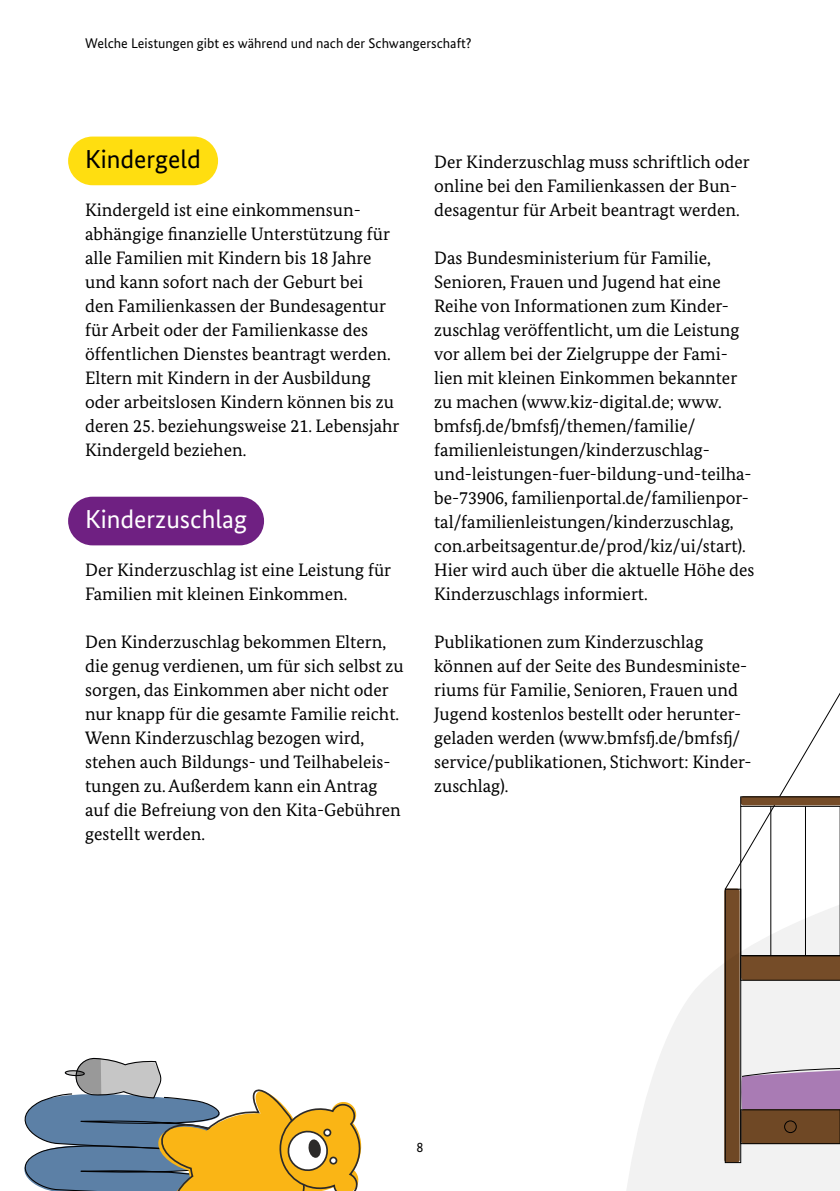
<style>
.page{position:relative;width:840px;height:1191px;background:#fff}
.page>*{position:absolute;margin:0;border:0;box-sizing:border-box;transform-origin:0 0}
.NCD_23_B-HL_H2-viol-Head_1Z{font:26px "Bundes Sans";color:#fff}
.NCD_23_B-HL_H2-gelb-Head_1Z{font:26px "Bundes Sans";color:#000}
.P_Fließtext_Serif_9pt{font:18px/24px "Bundes Serif";color:#000}
.t1{font:14px "Bundes Sans";color:#000}
</style>
<div class="page">
<svg style="left:627px;top:965px;width:212px;height:226px;fill:#f2f2f2"></svg>
<div style="left:724px;top:888px;width:15px;height:274px;background:#754c28;border-radius:3px"></div>
<div style="left:724px;top:888px;width:16px;height:275px;border:1px solid #000"></div>
<svg style="left:739px;top:1057px;width:100px;height:87px"></svg>
<hr style="left:839px;top:1109px;width:1px;height:34px;background:#000">
<div style="left:783px;top:1120px;width:13px;height:13px;border:1px solid #000;border-radius:50%"></div>
<hr style="left:839px;top:806px;width:1px;height:149px;background:#000">
<svg style="left:723px;top:694px;width:116px;height:286px"></svg>
<div style="left:68px;top:137px;width:150px;height:48px;background:#ffde10;border-radius:24px"></div>
<div style="left:68px;top:497px;width:196px;height:48px;background:#6f2082;border-radius:24px"></div>
<svg style="left:24px;top:1057px;width:338px;height:134px"></svg>
<div style="left:324px;top:1129px;width:6px;height:7px;background:#fff;border-radius:50%"></div>
<div style="left:323px;top:1128px;width:8px;height:8px;border:2px solid #2c2a29;border-radius:50%"></div>
<div style="left:330px;top:1157px;width:6px;height:7px;background:#fff;border-radius:50%"></div>
<div style="left:329px;top:1156px;width:8px;height:8px;border:2px solid #2c2a29;border-radius:50%"></div>
<p class="t1" style="left:85px;top:35px;width:388px">Welche Leistungen gibt es während und nach der Schwangerschaft?</p>
<h2 class="NCD_23_B-HL_H2-gelb-Head_1Z" style="left:85px;top:143px;width:117px">Kindergeld</h2>
<p class="P_Fließtext_Serif_9pt" style="left:85px;top:198px;width:316px">Kindergeld ist eine einkommensun&shy;abhängige finanzielle Unterstützung für alle Familien mit Kindern bis 18 Jahre und kann sofort nach der Geburt bei<br>den Familienkassen der Bundesagentur für Arbeit oder der Familienkasse des öffentlichen Dienstes beantragt werden.<br>Eltern mit Kindern in der Ausbildung oder arbeitslosen Kindern können bis zu deren 25. beziehungsweise 21. Lebensjahr Kindergeld beziehen.</p>
<h2 class="NCD_23_B-HL_H2-viol-Head_1Z" style="left:85px;top:503px;width:163px">Kinderzuschlag</h2>
<p class="P_Fließtext_Serif_9pt" style="left:85px;top:558px;width:307px">Der Kinderzuschlag ist eine Leistung für<br>Familien mit kleinen Einkommen.</p>
<p class="P_Fließtext_Serif_9pt" style="left:85px;top:630px;width:320px">Den Kinderzuschlag bekommen Eltern, die genug verdienen, um für sich selbst zu sorgen, das Einkommen aber nicht oder nur knapp für die gesamte Familie reicht.<br>Wenn Kinderzuschlag bezogen wird, stehen auch Bildungs- und Teilhabeleis&shy;tungen zu. Außerdem kann ein Antrag auf die Befreiung von den Kita-Gebühren gestellt werden.</p>
<p class="P_Fließtext_Serif_9pt" style="left:434px;top:150px;width:317px">Der Kinderzuschlag muss schriftlich oder online bei den Familienkassen der Bun&shy;desagentur für Arbeit beantragt werden.</p>
<p class="P_Fließtext_Serif_9pt" style="left:434px;top:246px;width:322px">Das Bundesministerium für Familie, Senioren, Frauen und Jugend hat eine Reihe von Informationen zum Kinder&shy;zuschlag veröffentlicht, um die Leistung vor allem bei der Zielgruppe der Fami&shy;lien mit kleinen Einkommen bekannter zu machen (www.kiz-digital.de; www. bmfsfj.de/bmfsfj/themen/familie/ familienleistungen/kinderzuschlag&shy;und-leistungen-fuer-bildung-und-teilha&shy;be-73906, familienportal.de/familienpor&shy;tal/familienleistungen/kinderzuschlag, con.arbeitsagentur.de/prod/kiz/ui/start).<br>Hier wird auch über die aktuelle Höhe des Kinderzuschlags informiert.</p>
<p class="P_Fließtext_Serif_9pt" style="left:434px;top:630px;width:319px">Publikationen zum Kinderzuschlag können auf der Seite des Bundesministe&shy;riums für Familie, Senioren, Frauen und Jugend kostenlos bestellt oder herunter&shy;geladen werden (www.bmfsfj.de/bmfsfj/ service/publikationen, Stichwort: Kinder&shy;zuschlag).</p>
<p class="t1" style="left:416px;top:1139px;width:8px">8</p>
</div>
